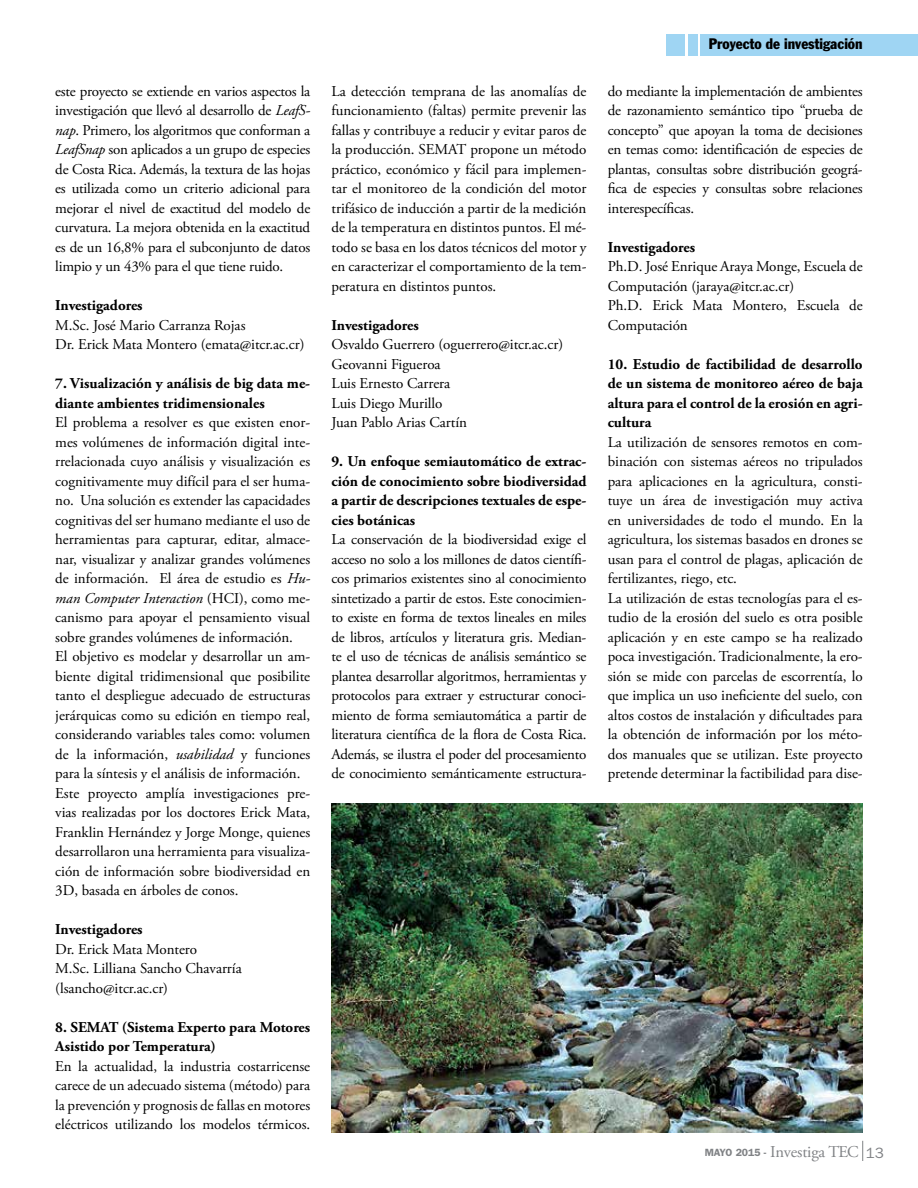
<style>
.page{position:relative;width:918px;height:1188px;background:#fff}
.page>*{position:absolute;margin:0;border:0;box-sizing:border-box;transform-origin:0 0}
.t1{font:16.5px "Adobe Garamond Pro";letter-spacing:-.01em;color:#808285}
.t2{font:15px/19.5px "Adobe Garamond Pro";letter-spacing:-.005em;color:#000}
.t3{font:700 15px/19.5px "Adobe Garamond Pro";color:#000}
.t4{font:condensed 15px "Franklin Gothic";color:#000}
.s1{font-style:italic}
.s2{font-family:"Franklin Gothic";font-weight:600;font-size:10.5px}
.s3{font-family:"Franklin Gothic";font-size:15px}
</style>
<div class="page">
<svg style="left:862px;top:1141px;width:1px;height:20px"></svg>
<div style="left:701px;top:34px;width:217px;height:21px;background:#9fd5f3"></div>
<div style="left:688px;top:34px;width:10px;height:21px;background:#9fd5f3"></div>
<div style="left:666px;top:34px;width:19px;height:21px;background:#9fd5f3"></div>
<img style="left:332px;top:803px;width:530px;height:330px">
<p class="t2" style="left:55px;top:82px;width:257px;text-align:justify">este proyecto se extiende en varios aspectos la investigación que llevó al desarrollo de <span class="s1">LeafS&shy;nap</span>. Primero, los algoritmos que conforman a <span class="s1">LeafSnap</span> son aplicados a un grupo de especies de Costa Rica. Además, la textura de las hojas es utilizada como un criterio adicional para mejorar el nivel de exactitud del modelo de curvatura. La mejora obtenida en la exactitud es de un 16,8% para el subconjunto de datos limpio y un 43% para el que tiene ruido.</p>
<p class="t3" style="left:55px;top:296px;width:89px">Investigadores</p>
<p class="t2" style="left:55px;top:316px;width:251px">M.Sc. José Mario Carranza Rojas<br>Dr. Erick Mata Montero (emata@itcr.ac.cr)</p>
<p class="t3" style="left:55px;top:374px;width:256px">7. Visualización y análisis de big data me&shy;diante ambientes tridimensionales</p>
<p class="t2" style="left:55px;top:413px;width:257px">El problema a resolver es que existen enor&shy;mes volúmenes de información digital inte&shy;rrelacionada cuyo análisis y visualización es cognitivamente muy difícil para el ser huma&shy;no. Una solución es extender las capacidades cognitivas del ser humano mediante el uso de herramientas para capturar, editar, almace&shy;nar, visualizar y analizar grandes volúmenes de información. El área de estudio es <span class="s1">Hu&shy;man Computer Interaction</span> (HCI), como me&shy;canismo para apoyar el pensamiento visual sobre grandes volúmenes de información.<br>El objetivo es modelar y desarrollar un am&shy;biente digital tridimensional que posibilite tanto el despliegue adecuado de estructuras jerárquicas como su edición en tiempo real, considerando variables tales como: volumen de la información, <span class="s1">usabilidad</span> y funciones para la síntesis y el análisis de información.<br>Este proyecto amplía investigaciones pre&shy;vias realizadas por los doctores Erick Mata, Franklin Hernández y Jorge Monge, quienes desarrollaron una herramienta para visualiza&shy;ción de información sobre biodiversidad en 3D, basada en árboles de conos.</p>
<p class="t3" style="left:55px;top:920px;width:89px">Investigadores</p>
<p class="t2" style="left:55px;top:940px;width:188px">Dr. Erick Mata Montero<br>M.Sc. Lilliana Sancho Chavarría (lsancho@itcr.ac.cr)</p>
<p class="t3" style="left:55px;top:1018px;width:256px">8. SEMAT (Sistema Experto para Motores<br>Asistido por Temperatura)</p>
<p class="t2" style="left:55px;top:1057px;width:256px;text-align:justify">En la actualidad, la industria costarricense carece de un adecuado sistema (método) para la prevención y prognosis de fallas en motores eléctricos utilizando los modelos térmicos.</p>
<p class="t2" style="left:332px;top:82px;width:257px;text-align:justify">La detección temprana de las anomalías de funcionamiento (faltas) permite prevenir las fallas y contribuye a reducir y evitar paros de la producción. SEMAT propone un método práctico, económico y fácil para implemen&shy;tar el monitoreo de la condición del motor trifásico de inducción a partir de la medición de la temperatura en distintos puntos. El mé&shy;todo se basa en los datos técnicos del motor y en caracterizar el comportamiento de la tem&shy;peratura en distintos puntos.</p>
<p class="t3" style="left:332px;top:316px;width:89px">Investigadores</p>
<p class="t2" style="left:332px;top:335px;width:233px">Osvaldo Guerrero (oguerrero@itcr.ac.cr)<br>Geovanni Figueroa<br>Luis Ernesto Carrera<br>Luis Diego Murillo<br>Juan Pablo Arias Cartín</p>
<p class="t3" style="left:332px;top:452px;width:256px;text-align:justify">9. Un enfoque semiautomático de extrac&shy;ción de conocimiento sobre biodiversidad a partir de descripciones textuales de espe&shy;cies botánicas</p>
<p class="t2" style="left:332px;top:530px;width:256px;text-align:justify">La conservación de la biodiversidad exige el acceso no solo a los millones de datos científi&shy;cos primarios existentes sino al conocimiento sintetizado a partir de estos. Este conocimien&shy;to existe en forma de textos lineales en miles de libros, artículos y literatura gris. Median&shy;te el uso de técnicas de análisis semántico se plantea desarrollar algoritmos, herramientas y protocolos para extraer y estructurar conoci&shy;miento de forma semiautomática a partir de literatura científica de la flora de Costa Rica.<br>Además, se ilustra el poder del procesamiento de conocimiento semánticamente estructura-</p>
<p class="t4" style="left:709px;top:35px;width:155px">Proyecto de investigación</p>
<p class="t2" style="left:608px;top:82px;width:256px;text-align:justify">do mediante la implementación de ambientes de razonamiento semántico tipo “prueba de concepto” que apoyan la toma de decisiones en temas como: identificación de especies de plantas, consultas sobre distribución geográ&shy;fica de especies y consultas sobre relaciones interespecíficas.</p>
<p class="t3" style="left:608px;top:238px;width:89px">Investigadores</p>
<p class="t2" style="left:608px;top:257px;width:257px">Ph.D. José Enrique Araya Monge, Escuela de<br>Computación (jaraya@itcr.ac.cr)<br>Ph.D. Erick Mata Montero, Escuela de<br>Computación</p>
<p class="t3" style="left:608px;top:355px;width:256px;text-align:justify">10. Estudio de factibilidad de desarrollo de un sistema de monitoreo aéreo de baja altura para el control de la erosión en agri&shy;cultura</p>
<p class="t2" style="left:608px;top:433px;width:257px">La utilización de sensores remotos en com&shy;binación con sistemas aéreos no tripulados para aplicaciones en la agricultura, consti&shy;tuye un área de investigación muy activa en universidades de todo el mundo. En la agricultura, los sistemas basados en drones se usan para el control de plagas, aplicación de fertilizantes, riego, etc.<br>La utilización de estas tecnologías para el es&shy;tudio de la erosión del suelo es otra posible aplicación y en este campo se ha realizado poca investigación. Tradicionalmente, la ero&shy;sión se mide con parcelas de escorrentía, lo que implica un uso ineficiente del suelo, con altos costos de instalación y dificultades para la obtención de información por los méto&shy;dos manuales que se utilizan. Este proyecto pretende determinar la factibilidad para dise-</p>
<p class="t1" style="left:705px;top:1142px;width:181px"><span class="s2">MAYO 2015 -</span> Investiga TEC <span class="s3">13</span></p>
</div>
